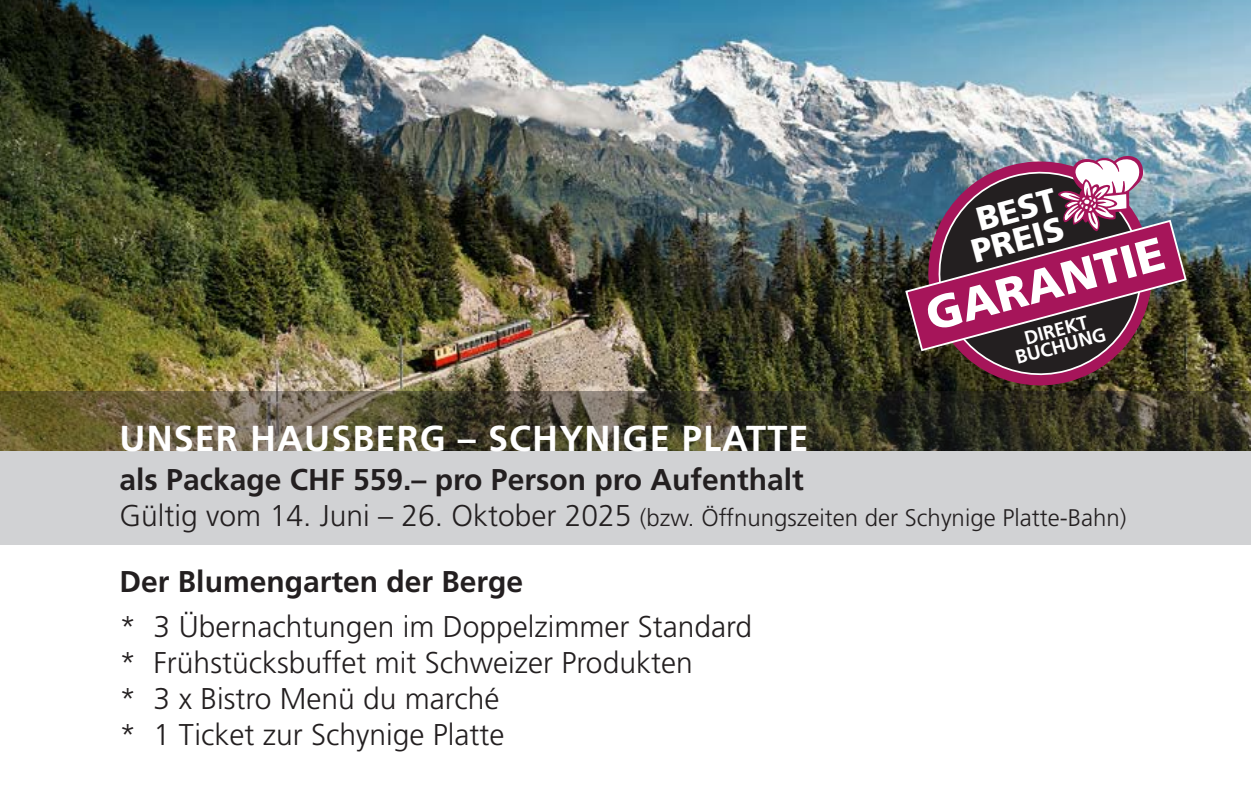
<style>
.page{position:relative;width:1251px;height:793px;background:#fff}
.page>*{position:absolute;margin:0;border:0;box-sizing:border-box;transform-origin:0 0}
.t1{font:900 46.5px "Frutiger LT Std";color:#fff}
.t2{font:700 36px "Frutiger LT Std";letter-spacing:.03em;color:#fff}
.t3{font:900 33.3px/29.7px "Frutiger LT Std";color:#fff;text-align:center}
.t4{font:300 30px/36px "Frutiger LT Std";color:#231f20}
.t5{font:700 30px "Frutiger LT Std";color:#231f20}
.t6{font:300 24px "Frutiger LT Std";color:#231f20}
.t7{font:700 19.2px/16.5px "Frutiger LT Std";color:#fff;text-align:center}
.s1{font-size:30px}
</style>
<div class="page">
<div style="left:0;top:450px;width:1251px;height:94px;background:#d1d2d4"></div>
<img style="left:0;top:0;width:1251px;height:391px">
<svg style="left:0;top:391px;width:1251px;height:59px;background:#4b4631"></svg>
<img style="left:916px;top:149px;width:248px;height:248px">
<svg style="left:926px;top:352px;width:225px;height:35px;background:#4d2c2e"></svg>
<img style="left:904px;top:152px;width:284px;height:200px">
<p class="t2" style="left:120px;top:417px;width:690px">UNSER HAUSBERG – SCHYNIGE PLATTE</p>
<p class="t3" style="left:960px;top:209px;width:96px;rotate:-15deg">BEST<br>PREIS</p>
<h1 class="t1" style="left:919px;top:288px;width:246px;rotate:-15deg">GARANTIE</h1>
<p class="t7" style="left:1009px;top:334px;width:95px;rotate:-15deg">DIREKT<br>BUCHUNG</p>
<p class="t5" style="left:120px;top:462px;width:686px">als Package CHF 559.– pro Person pro Aufenthalt</p>
<p class="t6" style="left:120px;top:504px;width:1008px"><span class="s1">Gültig vom 14. Juni – 26. Oktober 2025</span> (bzw. Öffnungszeiten der Schynige Platte-Bahn)</p>
<p class="t5" style="left:120px;top:564px;width:405px">Der Blumengarten der Berge</p>
<p class="t4" style="left:120px;top:609px;width:634px">* 3 Übernachtungen im Doppelzimmer Standard * Frühstücksbuffet mit Schweizer Produkten<br>* 3 x Bistro Menü du marché<br>* 1 Ticket zur Schynige Platte</p>
</div>
